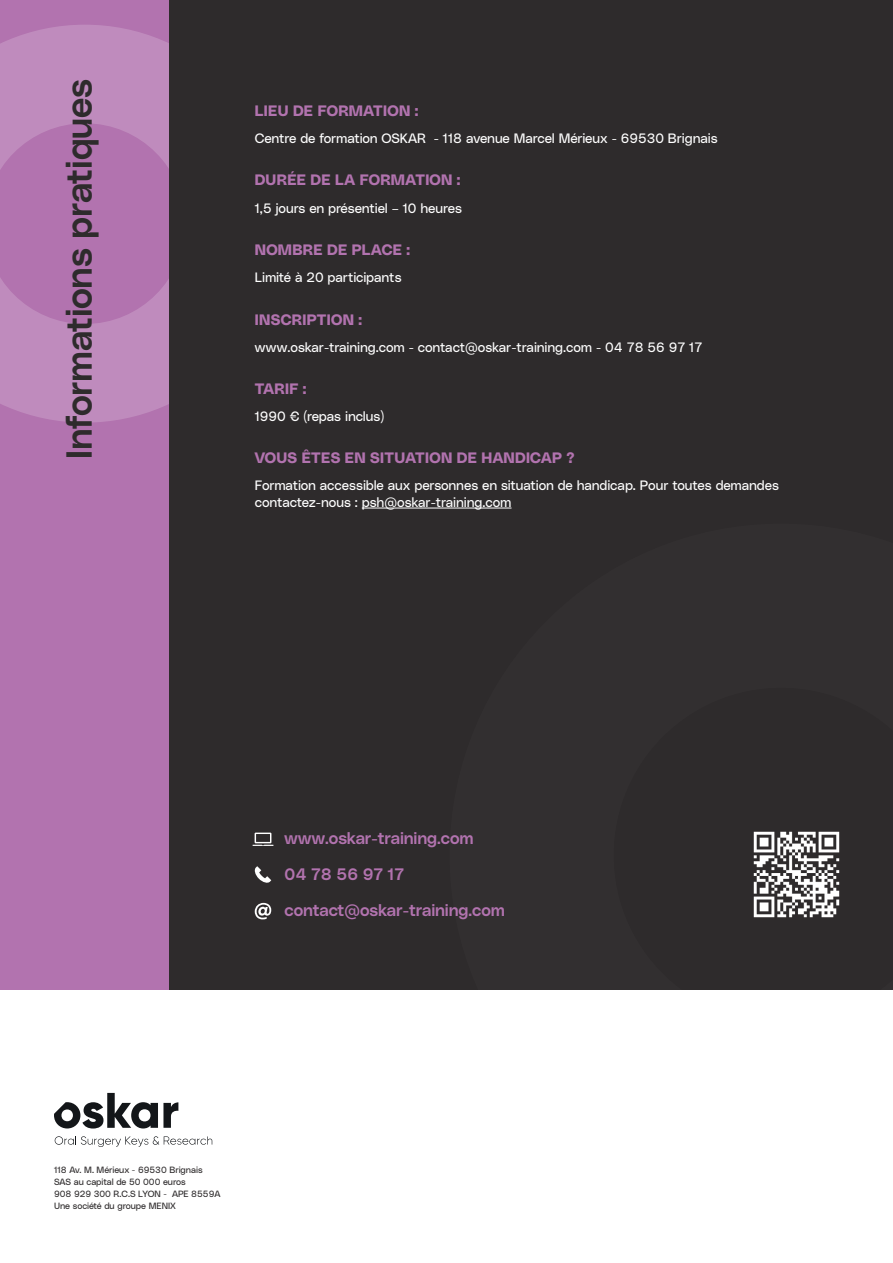
<style>
.page{position:relative;width:893px;height:1263px;background:#fff}
.page>*{position:absolute;margin:0;border:0;box-sizing:border-box;transform-origin:0 0}
.t1{font:36px "Poly Sans Median";letter-spacing:-.01em;color:#2e2b2c}
.t2{font:16.5px/36px "Poly Sans Median";letter-spacing:-.01em;color:#b273af}
.t3{font:15px "Poly Sans Bulky";letter-spacing:.015em;color:#b273af}
.t4{font:13.5px/16.5px "Poly Sans Neutral";letter-spacing:-.01em;color:#fff}
.t5{font:9px/12px "Poly Sans Neutral";color:#2e2b2c}
</style>
<div class="page">
<div style="left:0;top:0;width:170px;height:1263px;background:#b273af"></div>
<svg style="left:0;top:25px;width:170px;height:398px;fill:#bf8bbd"></svg>
<div style="left:170px;top:0;width:723px;height:1263px;background:#2e2b2c"></div>
<div style="left:0;top:990px;width:893px;height:273px;background:#fff"></div>
<hr style="left:362px;top:508px;width:149px;height:1px;background:#fff">
<svg style="left:55px;top:1136px;width:157px;height:11px"></svg>
<svg style="left:54px;top:1093px;width:124px;height:35px"></svg>
<svg style="left:254px;top:866px;width:17px;height:17px"></svg>
<svg style="left:253px;top:833px;width:20px;height:13px"></svg>
<svg style="left:255px;top:903px;width:16px;height:16px"></svg>
<img style="left:753px;top:831px;width:87px;height:87px">
<h1 class="t1" style="left:51px;top:459px;width:381px;rotate:-90deg">Informations pratiques</h1>
<p class="t3" style="left:255px;top:99px;width:165px">LIEU DE FORMATION :</p>
<p class="t4" style="left:255px;top:129px;width:464px">Centre de formation OSKAR - 118 avenue Marcel Mérieux - 69530 Brignais</p>
<p class="t3" style="left:255px;top:169px;width:207px">DURÉE DE LA FORMATION :</p>
<p class="t4" style="left:255px;top:199px;width:209px">1,5 jours en présentiel – 10 heures</p>
<p class="t3" style="left:255px;top:238px;width:157px">NOMBRE DE PLACE :</p>
<p class="t4" style="left:255px;top:268px;width:148px">Limité à 20 participants</p>
<p class="t3" style="left:255px;top:308px;width:109px">INSCRIPTION :</p>
<p class="t4" style="left:255px;top:338px;width:449px">www.oskar-training.com - contact@oskar-training.com - 04 78 56 97 17</p>
<p class="t3" style="left:255px;top:377px;width:53px">TARIF :</p>
<p class="t4" style="left:255px;top:407px;width:131px">1990 € (repas inclus)</p>
<p class="t3" style="left:255px;top:446px;width:321px">VOUS ÊTES EN SITUATION DE HANDICAP ?</p>
<p class="t4" style="left:255px;top:476px;width:526px">Formation accessible aux personnes en situation de handicap. Pour toutes demandes contactez-nous : psh@oskar-training.com</p>
<p class="t2" style="left:284px;top:818px;width:222px">www.oskar-training.com<br>04 78 56 97 17 contact@oskar-training.com</p>
<p class="t5" style="left:54px;top:1163px;width:168px">118 Av. M. Mérieux - 69530 Brignais<br>SAS au capital de 50 000 euros<br>908 929 300 R.C.S LYON - APE 8559A<br>Une société du groupe MENIX</p>
</div>
